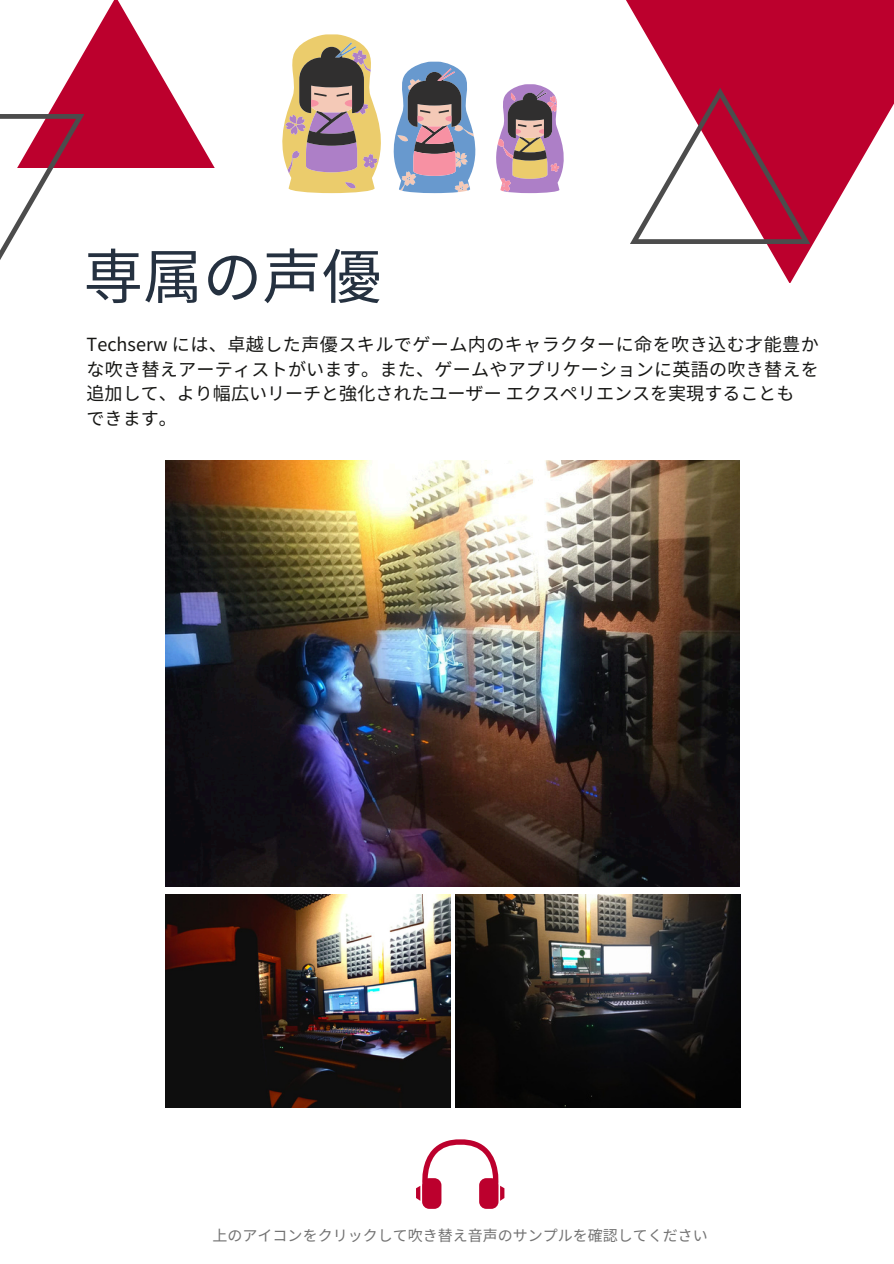
<style>
.page{position:relative;width:894px;height:1264px;background:#fff}
.page>*{position:absolute;margin:0;border:0;box-sizing:border-box;transform-origin:0 0}
.t1{font:59.55px "Noto Sans CJ Ksc";color:#253140}
.t2{font:18px/24.8px "Noto Sans JP";letter-spacing:.015em;color:#171715}
.t3{font:15px "Noto Sans JP";color:#737373}
</style>
<div class="page">
<svg style="left:532px;top:0;width:361px;height:283px"></svg>
<svg style="left:630px;top:88px;width:179px;height:156px"></svg>
<svg style="left:0;top:0;width:215px;height:260px"></svg>
<img style="left:165px;top:460px;width:574px;height:427px">
<img style="left:165px;top:894px;width:285px;height:213px">
<img style="left:455px;top:894px;width:285px;height:213px">
<svg style="left:416px;top:1139px;width:88px;height:69px"></svg>
<svg style="left:282px;top:34px;width:281px;height:159px"></svg>
<p class="t1" style="left:83px;top:229px;width:299px">専属の声優</p>
<p class="t2" style="left:87px;top:331px;width:733px">Techserw には、卓越した声優スキルでゲーム内のキャラクターに命を吹き込む才能豊かな吹き替えアーティストがいます。また、ゲームやアプリケーションに英語の吹き替えを追加して、より幅広いリーチと強化されたユーザーエクスペリエンスを実現することも<br>できます。</p>
<h1 class="t3" style="left:212px;top:1223px;width:496px">上のアイコンをクリックして吹き替え音声のサンプルを確認してください</h1>
</div>
